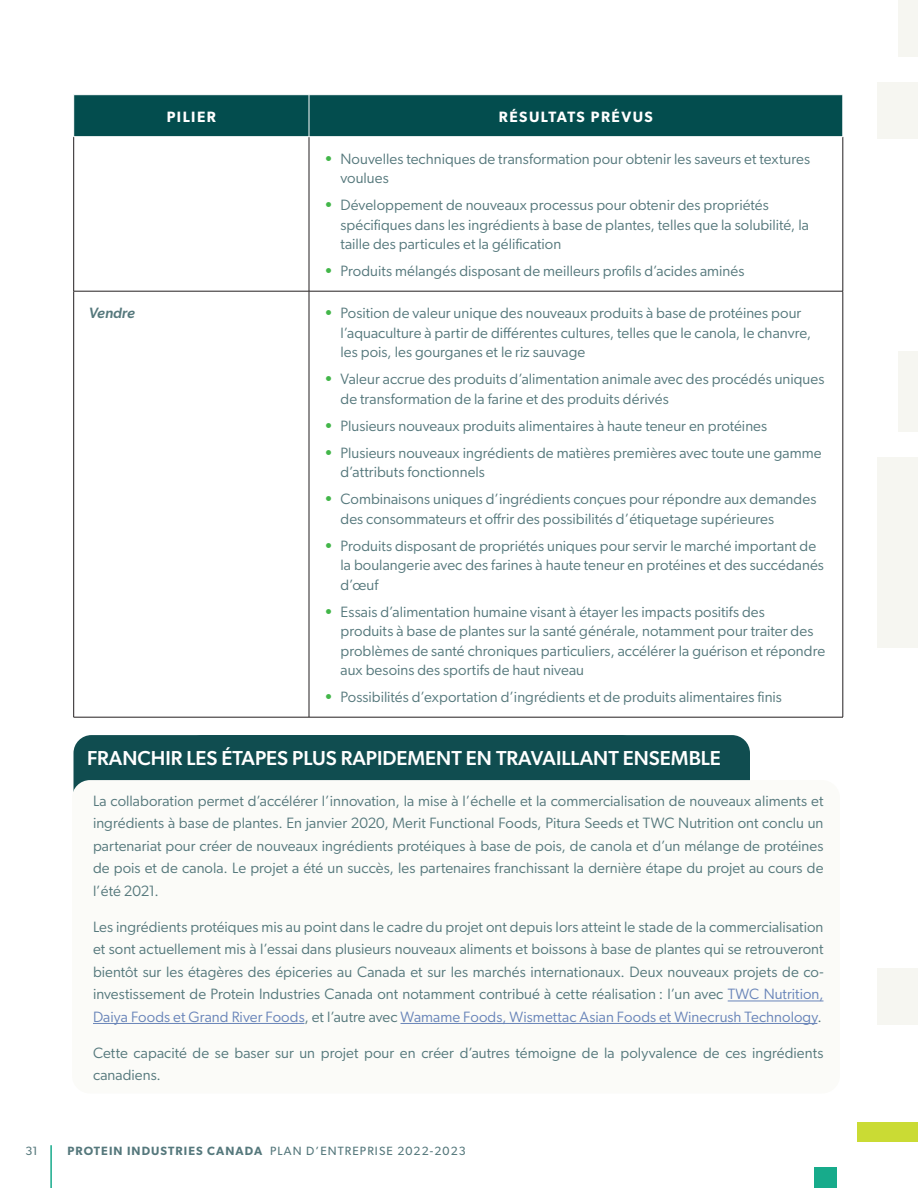
<style>
.page{position:relative;width:918px;height:1188px;background:#fff}
.page>*{position:absolute;margin:0;border:0;box-sizing:border-box;transform-origin:0 0}
.intro{font:500 20.25px "Gibson";color:#fff}
.t1{font:15px/19.5px "Gibson";letter-spacing:.005em;color:#55787c}
.Heading_3{font:600 15px "Gibson";letter-spacing:.1em;color:#fff}
.table_list{font:italic 500 15px "Gibson";color:#55787c}
.t2{font:12px "Gibson";letter-spacing:.09em;color:#55787c}
.s1{font-weight:600;color:#42b649}
.s2{color:#6985b9}
.s3{font-weight:600}
</style>
<div class="page">
<hr style="left:50px;top:1145px;width:2px;height:43px;background:#17ab8b">
<div style="left:878px;top:82px;width:40px;height:57px;background:#f6f6f1"></div>
<div style="left:878px;top:968px;width:40px;height:56px;background:#f6f6f1"></div>
<div style="left:898px;top:0;width:20px;height:57px;background:#f6f6f1"></div>
<div style="left:857px;top:1122px;width:61px;height:20px;background:#cadb34"></div>
<div style="left:814px;top:1167px;width:23px;height:21px;background:#17ab8b"></div>
<div style="left:878px;top:457px;width:40px;height:191px;background:#f6f6f1"></div>
<div style="left:898px;top:351px;width:20px;height:80px;background:#f6f6f1"></div>
<div style="left:74px;top:95px;width:769px;height:41px;background:#034d4e"></div>
<hr style="left:73px;top:137px;width:1px;height:154px;background:#231f20">
<hr style="left:309px;top:137px;width:1px;height:154px;background:#231f20">
<hr style="left:843px;top:137px;width:1px;height:154px;background:#231f20">
<hr style="left:74px;top:291px;width:235px;height:1px;background:#231f20">
<hr style="left:73px;top:291px;width:1px;height:426px;background:#231f20">
<hr style="left:309px;top:291px;width:534px;height:1px;background:#231f20">
<hr style="left:309px;top:291px;width:1px;height:426px;background:#231f20">
<hr style="left:843px;top:291px;width:1px;height:426px;background:#231f20">
<hr style="left:74px;top:717px;width:235px;height:1px;background:#231f20">
<hr style="left:309px;top:717px;width:534px;height:1px;background:#231f20">
<hr style="left:309px;top:95px;width:1px;height:41px;background:#fff">
<div style="left:74px;top:735px;width:565px;height:154px;background:#104d50;border-radius:18px"></div>
<div style="left:184px;top:735px;width:566px;height:154px;background:#104d50;border-radius:18px"></div>
<div style="left:72px;top:780px;width:768px;height:314px;background:#fbfbf8;border-radius:18px"></div>
<hr style="left:728px;top:1001px;width:95px;height:1px;background:#6985b9">
<hr style="left:93px;top:1023px;width:211px;height:1px;background:#6985b9">
<hr style="left:401px;top:1023px;width:416px;height:1px;background:#6985b9">
<p class="Heading_3" style="left:167px;top:108px;width:51px">PILIER</p>
<p class="Heading_3" style="left:499px;top:108px;width:155px">RÉSULTATS PRÉVUS</p>
<p class="t1" style="left:340px;top:149px;width:471px;text-indent:-16px"><span class="s1">•</span> Nouvelles techniques de transformation pour obtenir les saveurs et textures voulues</p>
<p class="t1" style="left:340px;top:195px;width:470px;text-indent:-16px"><span class="s1">•</span> Développement de nouveaux processus pour obtenir des propriétés spécifiques dans les ingrédients à base de plantes, telles que la solubilité, la taille des particules et la gélification</p>
<p class="t1" style="left:324px;top:261px;width:422px"><span class="s1">•</span> Produits mélangés disposant de meilleurs profils d’acides aminés</p>
<p class="table_list" style="left:89px;top:304px;width:48px">Vendre</p>
<p class="t1" style="left:340px;top:303px;width:472px;text-indent:-16px"><span class="s1">•</span> Position de valeur unique des nouveaux produits à base de protéines pour l’aquaculture à partir de différentes cultures, telles que le canola, le chanvre, les pois, les gourganes et le riz sauvage</p>
<p class="t1" style="left:340px;top:369px;width:485px;text-indent:-16px"><span class="s1">•</span> Valeur accrue des produits d’alimentation animale avec des procédés uniques de transformation de la farine et des produits dérivés</p>
<p class="t1" style="left:324px;top:416px;width:445px"><span class="s1">•</span> Plusieurs nouveaux produits alimentaires à haute teneur en protéines</p>
<p class="t1" style="left:340px;top:443px;width:483px;text-indent:-16px"><span class="s1">•</span> Plusieurs nouveaux ingrédients de matières premières avec toute une gamme d’attributs fonctionnels</p>
<p class="t1" style="left:340px;top:489px;width:477px;text-indent:-16px"><span class="s1">•</span> Combinaisons uniques d’ingrédients conçues pour répondre aux demandes des consommateurs et offrir des possibilités d’étiquetage supérieures</p>
<p class="t1" style="left:340px;top:536px;width:485px;text-indent:-16px"><span class="s1">•</span> Produits disposant de propriétés uniques pour servir le marché important de la boulangerie avec des farines à haute teneur en protéines et des succédanés d’œuf</p>
<p class="t1" style="left:340px;top:602px;width:486px;text-indent:-16px"><span class="s1">•</span> Essais d’alimentation humaine visant à étayer les impacts positifs des<br>produits à base de plantes sur la santé générale, notamment pour traiter des problèmes de santé chroniques particuliers, accélérer la guérison et répondre aux besoins des sportifs de haut niveau</p>
<p class="t1" style="left:324px;top:687px;width:459px"><span class="s1">•</span> Possibilités d’exportation d’ingrédients et de produits alimentaires finis</p>
<p class="intro" style="left:87px;top:746px;width:635px">FRANCHIR LES ÉTAPES PLUS RAPIDEMENT EN TRAVAILLANT ENSEMBLE</p>
<p class="t1" style="left:93px;top:789px;width:732px;line-height:22.5px;text-align:justify">La collaboration permet d’accélérer l’innovation, la mise à l’échelle et la commercialisation de nouveaux aliments et ingrédients à base de plantes. En janvier 2020, Merit Functional Foods, Pitura Seeds et TWC Nutrition ont conclu un partenariat pour créer de nouveaux ingrédients protéiques à base de pois, de canola et d’un mélange de protéines de pois et de canola. Le projet a été un succès, les partenaires franchissant la dernière étape du projet au cours de l’été 2021.</p>
<p class="t1" style="left:93px;top:915px;width:732px;line-height:22.5px;text-align:justify">Les ingrédients protéiques mis au point dans le cadre du projet ont depuis lors atteint le stade de la commercialisation et sont actuellement mis à l’essai dans plusieurs nouveaux aliments et boissons à base de plantes qui se retrouveront bientôt sur les étagères des épiceries au Canada et sur les marchés internationaux. Deux nouveaux projets de co&shy;investissement de Protein Industries Canada ont notamment contribué à cette réalisation : l’un avec <span class="s2">TWC Nutrition, Daiya Foods et Grand River Foods</span>, et l’autre avec <span class="s2">Wamame Foods, Wismettac Asian Foods et Winecrush Technology</span>.</p>
<p class="t1" style="left:93px;top:1041px;width:732px;line-height:22.5px">Cette capacité de se baser sur un projet pour en créer d’autres témoigne de la polyvalence de ces ingrédients canadiens.</p>
<p class="t2" style="left:25px;top:1143px;width:14px">31</p>
<p class="t2" style="left:68px;top:1143px;width:400px"><span class="s3">PROTEIN INDUSTRIES CANADA</span> PLAN D’ENTREPRISE 2022-2023</p>
</div>
